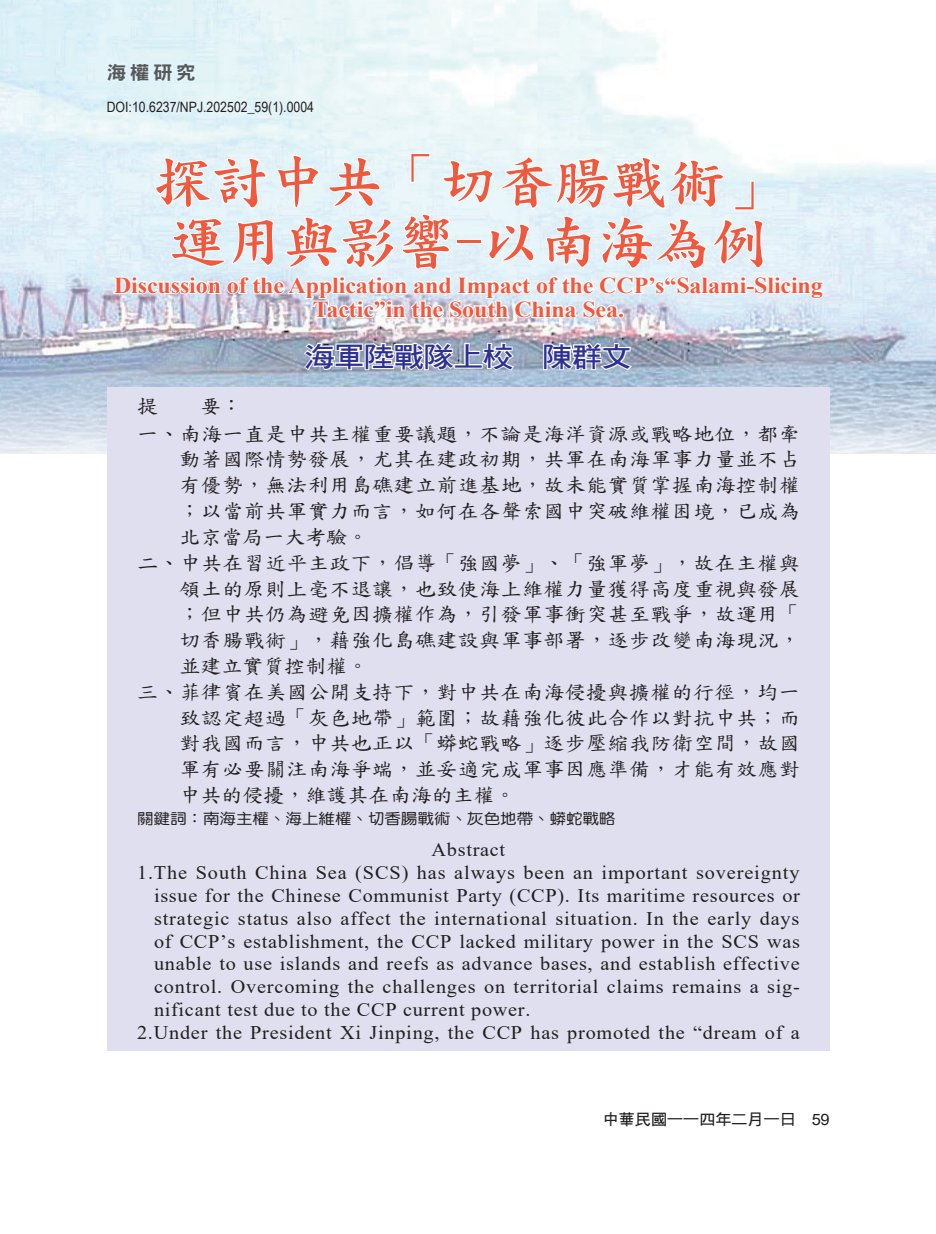
<style>
.page{position:relative;width:936px;height:1234px;background:#fff}
.page>*{position:absolute;margin:0;border:0;box-sizing:border-box;transform-origin:0 0}
.大標{font:57px "DF Kai Shu W7 HK BF";color:#f0593e}
.作者{font:27.75px "DF Hei Bd HK BF";letter-spacing:-.035em;color:#2e3092;scale:1.11 1}
.大標_英文{font:700 22.8px/24px "Times New Roman";letter-spacing:-.005em;color:#f0593e;text-align:center;scale:1.05 1}
.提要一{font:19.95px/25.8px "DF Kai Shu SB Estd BF";letter-spacing:.02em;color:#231f20;text-align:justify;scale:1.05 1}
.提要_英文{font:19.2px/22.8px "Times New Roman";letter-spacing:.04em;color:#231f20;text-align:justify;scale:1.05 1}
.壹{font:18.6px "DFN Hei XB HK BF";color:#57585a;scale:1.05 1}
.頁碼1{font:15.6px "DF Hei Bd HK BF";letter-spacing:-.025em;color:#231f20;scale:1.05 1}
.關鍵詞{font:14.85px "DF Yuan Md HK BF";color:#231f20;scale:1.11 1}
.DOI{font:14.25px "Arial Narrow";color:#231f20;scale:1.05 1}
.s1{font-family:"Arial"}
</style>
<div class="page">
<img style="left:0;top:0;width:935px;height:453px">
<svg style="left:112px;top:63px;width:713px;height:309px"></svg>
<div style="left:107px;top:387px;width:722px;height:663px;background:#e0dfef"></div>
<div style="left:107px;top:63px;width:20px;height:19px;background:#e1f4fc"></div>
<div style="left:153px;top:63px;width:20px;height:19px;background:#e1f4fc"></div>
<div style="left:130px;top:63px;width:20px;height:19px;background:#e1f4fc"></div>
<div style="left:176px;top:63px;width:20px;height:19px;background:#e1f4fc"></div>
<p class="壹" style="left:107px;top:63px;width:86px">海權研究</p>
<p class="DOI" style="left:107px;top:96px;width:199px">DOI:10.6237/NPJ.202502_59(1).0004</p>
<p class="大標" style="left:155px;top:153px;width:628px">探討中共「切香腸戰術」</p>
<p class="大標" style="left:169px;top:213px;width:600px">運用與影響-以南海為例</p>
<p class="大標_英文" style="left:114px;top:272px;width:676px">Discussion of the Application and Impact of the CCP’s“Salami-Slicing<br>Tactic”in the South China Sea.</p>
<p class="作者" style="left:304px;top:342px;width:297px">海軍陸戰隊上校　陳群文</p>
<p class="提要一" style="left:137px;top:393px;width:101px">提　　要：</p>
<p class="提要一" style="left:179px;top:420px;width:592px;text-indent:-43px">一、南海一直是中共主權重要議題，不論是海洋資源或戰略地位，都牽動著國際情勢發展，尤其在建政初期，共軍在南海軍事力量並不占有優勢，無法利用島礁建立前進基地，故未能實質掌握南海控制權；以當前共軍實力而言，如何在各聲索國中突破維權困境，已成為北京當局一大考驗。</p>
<p class="提要一" style="left:179px;top:549px;width:592px;text-indent:-43px">二、中共在習近平主政下，倡導「強國夢」、「強軍夢」，故在主權與領土的原則上毫不退讓，也致使海上維權力量獲得高度重視與發展；但中共仍為避免因擴權作為，引發軍事衝突甚至戰爭，故運用「切香腸戰術」，藉強化島礁建設與軍事部署，逐步改變南海現況，並建立實質控制權。</p>
<p class="提要一" style="left:179px;top:678px;width:602px;text-align:left;text-indent:-43px">三、菲律賓在美國公開支持下，對中共在南海侵擾與擴權的行徑，均一致認定超過「灰色地帶」範圍；故藉強化彼此合作以對抗中共；而對我國而言，中共也正以「蟒蛇戰略」逐步壓縮我防衛空間，故國軍有必要關注南海爭端，並妥適完成軍事因應準備，才能有效應對中共的侵擾，維護其在南海的主權。</p>
<p class="關鍵詞" style="left:137px;top:811px;width:433px">關鍵詞：南海主權、海上維權、切香腸戰術、灰色地帶、蟒蛇戰略</p>
<p class="提要_英文" style="left:431px;top:837px;width:72px">Abstract</p>
<p class="提要_英文" style="left:154px;top:860px;width:616px;text-indent:-17px">1.The South China Sea (SCS) has always been an important sovereignty issue for the Chinese Communist Party (CCP). Its maritime resources or strategic status also affect the international situation. In the early days of CCP’s establishment, the CCP lacked military power in the SCS was unable to use islands and reefs as advance bases, and establish effective control. Overcoming the challenges on territorial claims remains a sig&shy;nificant test due to the CCP current power.</p>
<p class="提要_英文" style="left:137px;top:1020px;width:632px">2.Under the President Xi Jinping, the CCP has promoted the “dream of a</p>
<p class="頁碼1" style="left:602px;top:1111px;width:218px">中華民國一一四年二月一日　<span class="s1">59</span></p>
</div>
